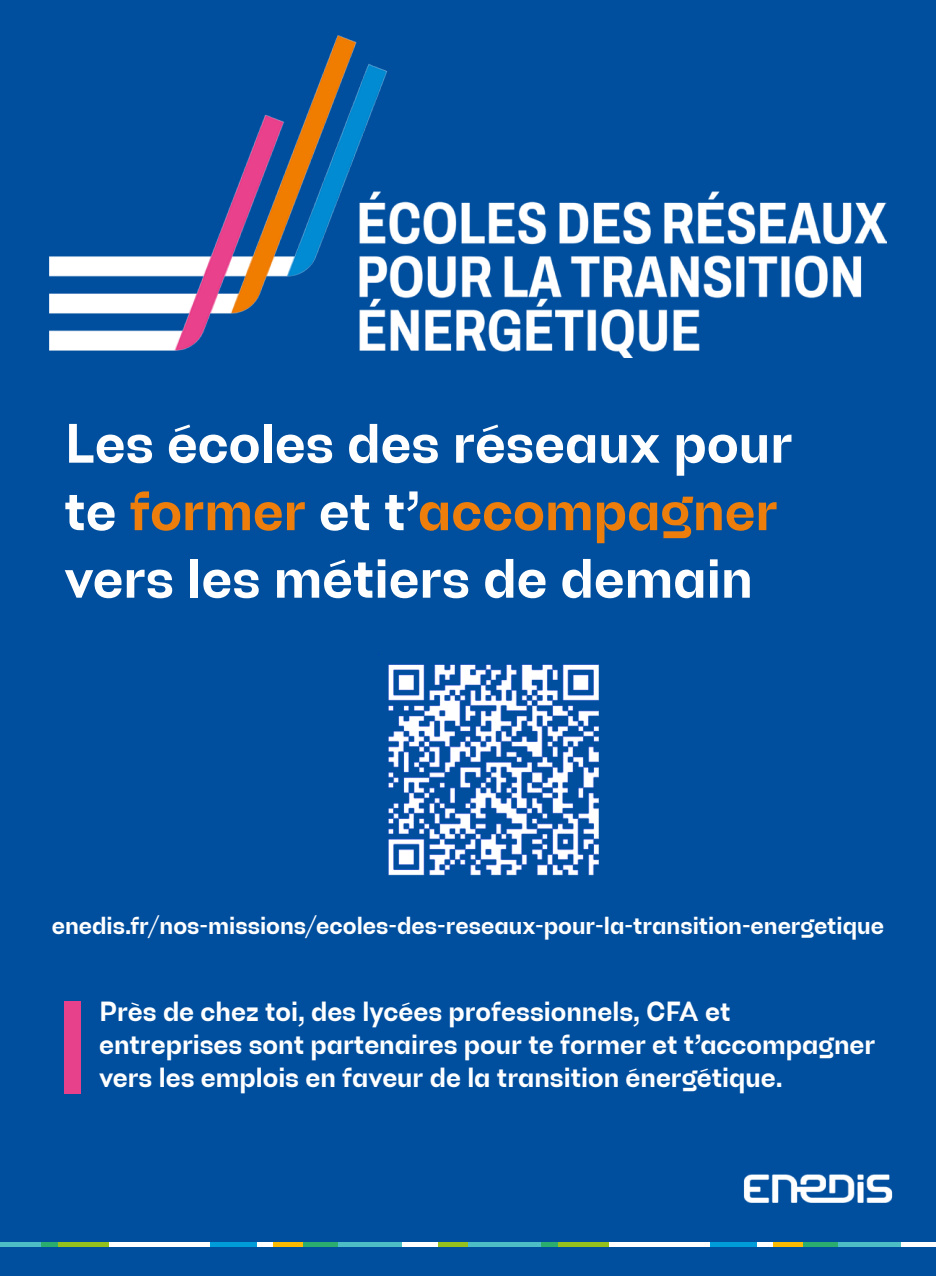
<style>
.page{position:relative;width:936px;height:1276px;background:#fff}
.page>*{position:absolute;margin:0;border:0;box-sizing:border-box;transform-origin:0 0}
.t1{font:700 55.5px/67.5px "Enedis";color:#fff}
.t2{font:700 27px/33px "Enedis";color:#fff}
.t3{font:700 24px "Enedis";color:#fff}
.s1{color:#ee7e0b}
</style>
<div class="page">
<div style="left:0;top:0;width:935px;height:1276px;background:#004f9f"></div>
<img style="left:379px;top:654px;width:229px;height:230px">
<div style="left:64px;top:1000px;width:16px;height:93px;background:#e8418b"></div>
<img style="left:699px;top:1132px;width:236px;height:110px">
<hr style="left:41px;top:1242px;width:17px;height:4px;background:#2bad70">
<hr style="left:58px;top:1242px;width:51px;height:4px;background:#95c11f">
<hr style="left:303px;top:1242px;width:35px;height:4px;background:#2bad70">
<hr style="left:256px;top:1242px;width:17px;height:4px;background:#fff">
<hr style="left:273px;top:1242px;width:30px;height:4px;background:#fbba00">
<hr style="left:209px;top:1242px;width:47px;height:4px;background:#009bd9">
<hr style="left:338px;top:1242px;width:64px;height:4px;background:#4dbdc6">
<hr style="left:402px;top:1242px;width:36px;height:4px;background:#fff">
<hr style="left:438px;top:1242px;width:30px;height:4px;background:#95c11f">
<hr style="left:109px;top:1242px;width:100px;height:4px;background:#fff">
<hr style="left:0;top:1242px;width:41px;height:4px;background:#4dbdc6">
<hr style="left:540px;top:1242px;width:18px;height:4px;background:#2bad70">
<hr style="left:558px;top:1242px;width:50px;height:4px;background:#95c11f">
<hr style="left:802px;top:1242px;width:35px;height:4px;background:#2bad70">
<hr style="left:756px;top:1242px;width:17px;height:4px;background:#fff">
<hr style="left:773px;top:1242px;width:29px;height:4px;background:#fbba00">
<hr style="left:709px;top:1242px;width:47px;height:4px;background:#009bd9">
<hr style="left:837px;top:1242px;width:64px;height:4px;background:#4dbdc6">
<hr style="left:901px;top:1242px;width:34px;height:4px;background:#fff">
<hr style="left:608px;top:1242px;width:101px;height:4px;background:#fff">
<hr style="left:468px;top:1242px;width:72px;height:4px;background:#4dbdc6">
<img style="left:50px;top:35px;width:836px;height:322px">
<hr style="left:0;top:621px;width:1px;height:36px;background:#fff">
<h1 class="t1" style="left:64px;top:410px;width:729px">Les écoles des réseaux pour te <span class="s1">former</span> et t’<span class="s1">accompagner </span>vers les métiers de demain</h1>
<p class="t3" style="left:52px;top:912px;width:833px">enedis.fr/nos-missions/ecoles-des-reseaux-pour-la-transition-energetique</p>
<p class="t2" style="left:99px;top:995px;width:777px">Près de chez toi, des lycées professionnels, CFA et entreprises sont partenaires pour te former et t’accompagner vers les emplois en faveur de la transition énergétique.</p>
</div>
